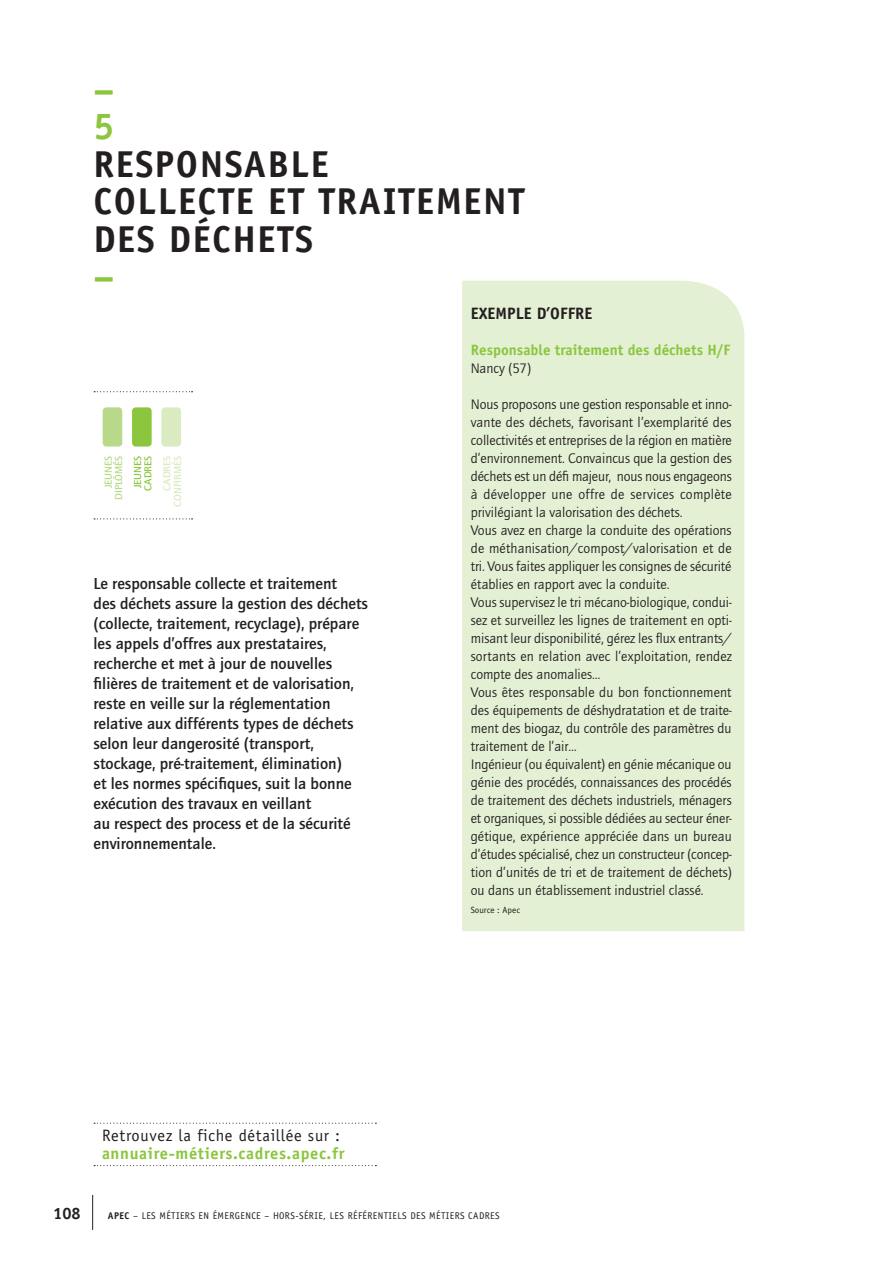
<style>
.page{position:relative;width:893px;height:1263px;background:#fff}
.page>*{position:absolute;margin:0;border:0;box-sizing:border-box;transform-origin:0 0}
.t1{font:700 37.5px/37.5px "Officina Sans";letter-spacing:.04em;color:#231f20}
.t2{font:700 37.5px/37.5px "Officina Sans";color:#8bc63e}
.t3{font:700 16.5px/20px "Quay Itc T";color:#231f20}
.t4{font:700 16.5px "Officina Sans";letter-spacing:.04em;color:#8bc63e}
.t5{font:16.5px "Officina Sans";letter-spacing:.04em;color:#231f20}
.t6{font:700 16.5px "Officina Sans";color:#231f20}
.t7{font:700 15px "Officina Sans";color:#8bc63e}
.t8{font:14.25px/18px "Quay Itc T";color:#231f20}
.t9{font:700 10.5px/10.5px "Quay Itc T";color:#daeac1;text-align:right}
.t10{font:700 10.5px/10.5px "Quay Itc T";color:#b8d989;text-align:right}
.t11{font:700 10.5px/10.5px "Quay Itc T";color:#8bc63e}
.t12{font:9.75px "Officina Sans";letter-spacing:.04em;color:#231f20}
.t13{font:9px "Officina Sans";color:#231f20}
.s1{font-weight:700}
</style>
<div class="page">
<hr style="left:92px;top:1195px;width:1px;height:35px;background:#231f20">
<div style="left:462px;top:281px;width:282px;height:650px;background:#e4f0d4"></div>
<div style="left:103px;top:407px;width:19px;height:39px;background:#b8d989;border-radius:4px"></div>
<div style="left:132px;top:407px;width:20px;height:39px;background:#8bc63e;border-radius:4px"></div>
<div style="left:161px;top:407px;width:20px;height:40px;background:#daeac1;border-radius:4px"></div>
<svg style="left:94px;top:391px;width:99px;height:1px"></svg>
<svg style="left:94px;top:518px;width:99px;height:1px"></svg>
<svg style="left:94px;top:1123px;width:282px;height:1px"></svg>
<svg style="left:94px;top:1165px;width:282px;height:1px"></svg>
<h1 class="t2" style="left:94px;top:70px;width:22px">–<br>5</h1>
<h1 class="t1" style="left:94px;top:145px;width:128px">Responsable collecte</h1>
<h1 class="t1" style="left:268px;top:182px;width:72px">et traitement</h1>
<h1 class="t1" style="left:94px;top:220px;width:20px">des</h1>
<h1 class="t1" style="left:169px;top:220px;width:107px">déchets</h1>
<h1 class="t2" style="left:94px;top:257px;width:22px">–</h1>
<p class="t10" style="left:103px;top:500px;width:45px;rotate:-90deg">jeunes diplômés</p>
<p class="t11" style="left:132px;top:491px;width:36px;rotate:-90deg">jeunes cadres</p>
<p class="t9" style="left:162px;top:507px;width:52px;rotate:-90deg">cadres confirmés</p>
<p class="t3" style="left:94px;top:573px;width:276px">Le responsable collecte et traitement<br>des déchets assure la gestion des déchets (collecte, traitement, recyclage), prépare les appels d’offres aux prestataires, recherche et met à jour de nouvelles filières de traitement et de valorisation, reste en veille sur la réglementation relative aux différents types de déchets selon leur dangerosité (transport, stockage, pré-traitement, élimination)<br>et les normes spécifiques, suit la bonne exécution des travaux en veillant<br>au respect des process et de la sécurité environnementale.</p>
<p class="t5" style="left:102px;top:1125px;width:240px">Retrouvez la fiche détaillée sur :</p>
<p class="t4" style="left:102px;top:1143px;width:244px">annuaire-métiers.cadres.apec.fr</p>
<p class="t6" style="left:471px;top:303px;width:10px">exemple</p>
<p class="t6" style="left:537px;top:303px;width:32px">d’offre</p>
<p class="t7" style="left:471px;top:341px;width:261px">Responsable traitement des déchets H/F</p>
<p class="t8" style="left:471px;top:359px;width:62px">Nancy (57)</p>
<p class="t8" style="left:471px;top:395px;width:263px">Nous proposons une gestion responsable et inno&shy;vante des déchets, favorisant l’exemplarité des collectivités et entreprises de la région en matière d’environnement. Convaincus que la gestion des déchets est un défi majeur, nous nous engageons à développer une offre de services complète privilégiant la valorisation des déchets.<br>Vous avez en charge la conduite des opérations de méthanisation/compost/valorisation et de tri. Vous faites appliquer les consignes de sécurité établies en rapport avec la conduite.<br>Vous supervisez le tri mécano-biologique, condui&shy;sez et surveillez les lignes de traitement en opti&shy;misant leur disponibilité, gérez les flux entrants/ sortants en relation avec l’exploitation, rendez compte des anomalies…<br>Vous êtes responsable du bon fonctionnement des équipements de déshydratation et de traite&shy;ment des biogaz, du contrôle des paramètres du traitement de l’air…<br>Ingénieur (ou équivalent) en génie mécanique ou génie des procédés, connaissances des procédés de traitement des déchets industriels, ménagers et organiques, si possible dédiées au secteur éner&shy;gétique, expérience appréciée dans un bureau d’études spécialisé, chez un constructeur (concep&shy;tion d’unités de tri et de traitement de déchets) ou dans un établissement industriel classé.</p>
<p class="t13" style="left:471px;top:905px;width:51px">Source : Apec</p>
<p class="t6" style="left:53px;top:1203px;width:29px">108</p>
<p class="t12" style="left:108px;top:1210px;width:261px"><span class="s1">APEC</span> – LES MÉTIERS EN ÉMERGENCE – HORS-SÉRIE, LES Référentiel</p>
<p class="t12" style="left:402px;top:1210px;width:33px">S des métiers</p>
<p class="t12" style="left:468px;top:1210px;width:23px">cadres</p>
</div>
